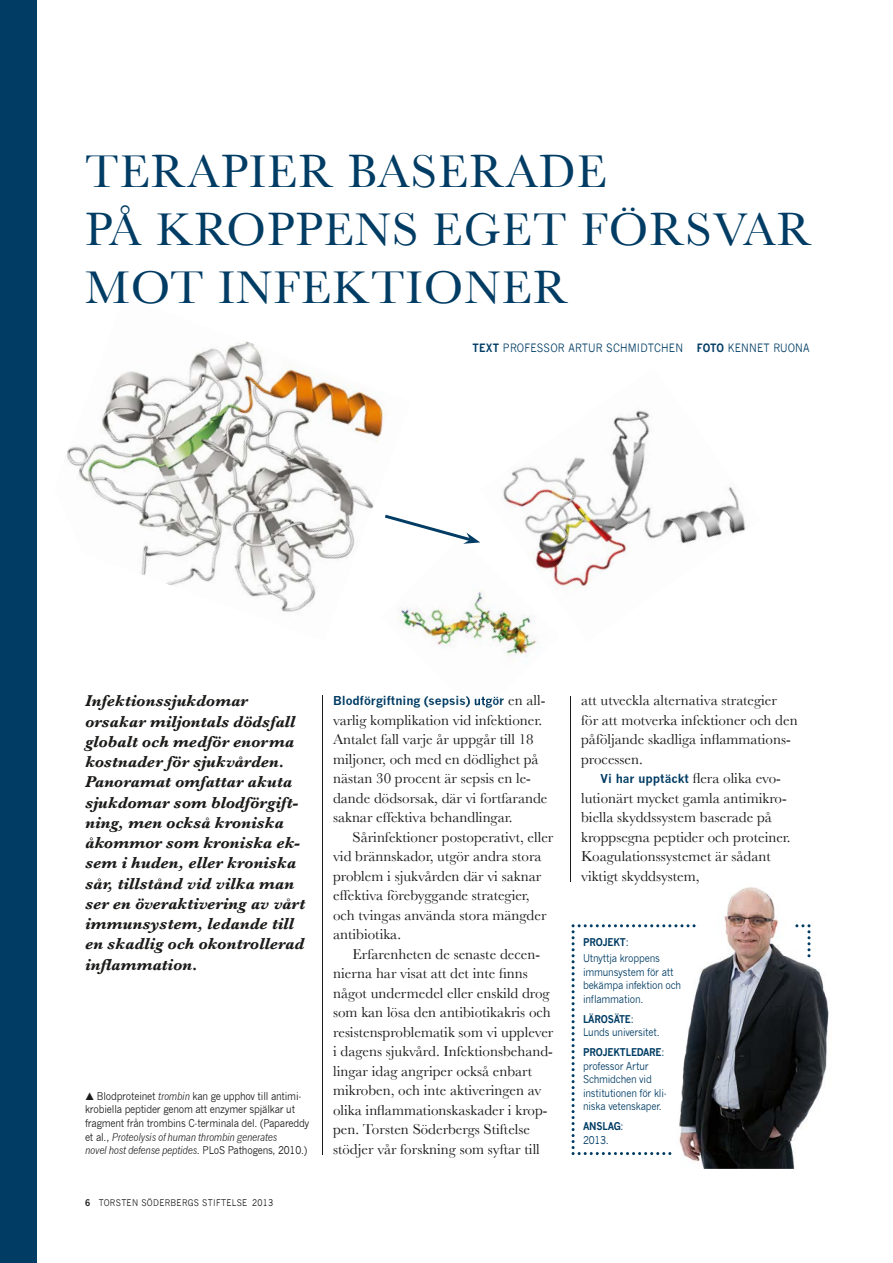
<style>
.page{position:relative;width:893px;height:1263px;background:#fff}
.page>*{position:absolute;margin:0;border:0;box-sizing:border-box;transform-origin:0 0}
.t1{font:48px/57.6px "Baskerville";letter-spacing:.025em;color:#003c64}
.t2{font:italic 700 16.5px/20.2px "Baskerville";color:#1c1b1a}
.t3{font:15px/19.5px "Baskerville";color:#1c1b1a}
.t4{font:700 12px "News Gothic";color:#003c64}
.t5{font:11.25px "News Gothic";letter-spacing:.02em;color:#003c64;scale:.9 1}
.t6{font:10.5px/13.5px "News Gothic";letter-spacing:-.02em;color:#1c1b1a;scale:.9 1}
.t7{font:10.5px/13.5px "News Gothic";letter-spacing:-.02em;color:#003c64;scale:.9 1}
.t8{font:700 10.5px/13.5px "News Gothic";letter-spacing:-.02em;color:#003c64;scale:.9 1}
.t9{font:9px "News Gothic";letter-spacing:.04em;color:#1c1b1a;scale:.9 1}
.s1{font-weight:700}
.s2{font-style:italic}
.s3{font-family:"Baskerville";font-weight:400;font-size:15px;color:#1c1b1a}
.s4{font-family:"News Gothic";font-weight:700;font-size:12px;color:#003c64}
.s5{font-weight:400}
</style>
<div class="page">
<svg style="left:572px;top:924px;width:100px;height:231px"></svg>
<img style="left:674px;top:887px;width:155px;height:282px">
<hr style="left:322px;top:695px;width:1px;height:459px;background:#1c1b1a">
<hr style="left:570px;top:696px;width:1px;height:185px;background:#1c1b1a">
<div style="left:0;top:0;width:36px;height:1263px;background:#003c64"></div>
<img style="left:66px;top:341px;width:322px;height:271px">
<img style="left:503px;top:410px;width:243px;height:178px">
<img style="left:381px;top:541px;width:76px;height:105px">
<img style="left:462px;top:696px;width:36px;height:12px">
<img style="left:457px;top:537px;width:102px;height:120px">
<svg style="left:385px;top:515px;width:95px;height:29px"></svg>
<h1 class="t1" style="left:85px;top:143px;width:728px">TERAPIER BASERADE<br>PÅ KROPPENS EGET FÖRSVAR<br>MOT INFEKTIONER</h1>
<p class="t5" style="left:473px;top:342px;width:376px"><span class="s1">TEXT</span> PROFESSOR ARTUR SCHMIDTCHEN <span class="s1">FOTO</span> KENNET RUONA</p>
<p class="t2" style="left:85px;top:691px;width:222px">Infektionssjukdomar orsakar miljontals dödsfall globalt och medför enorma kostnader för sjukvården.<br>Panoramat omfattar akuta sjukdomar som blodförgift&shy;ning, men också kroniska åkommor som kroniska ek&shy;sem i huden, eller kroniska sår, tillstånd vid vilka man ser en överaktivering av vårt immunsystem, ledande till en skadlig och okontrollerad inflammation.</p>
<p class="t6" style="left:85px;top:1089px;width:251px;text-indent:12px">Blodproteinet <span class="s2">trombin</span> kan ge upphov till antimi&shy;krobiella peptider genom att enzymer spjälkar ut fragment från trombins C-terminala del. (Papareddy et al., <span class="s2">Proteolysis of human thrombin generates<br>novel host defense peptides</span>. PLoS Pathogens, 2010.)</p>
<p class="t9" style="left:85px;top:1197px;width:211px"><span class="s1">6</span> TORSTEN SÖDERBERGS STIFTELSE 2013</p>
<p class="t4" style="left:333px;top:693px;width:214px">BLODFÖRGIFTNING (SEPSIS) UTGÖR <span class="s3">en all-</span></p>
<p class="t3" style="left:333px;top:710px;width:216px">varlig komplikation vid infektioner.<br>Antalet fall varje år uppgår till 18 miljoner, och med en dödlighet på nästan 30 procent är sepsis en le&shy;dande dödsorsak, där vi fortfarande saknar effektiva behandlingar.</p>
<p class="t3" style="left:333px;top:827px;width:222px;text-indent:20px">Sårinfektioner postoperativt, eller vid brännskador, utgör andra stora problem i sjukvården där vi saknar effektiva förebyggande strategier, och tvingas använda stora mängder antibiotika.</p>
<p class="t3" style="left:333px;top:944px;width:222px;text-indent:20px">Erfarenheten de senaste decen&shy;nierna har visat att det inte finns något undermedel eller enskild drog som kan lösa den antibiotikakris och resistensproblematik som vi upplever i dagens sjukvård. Infektionsbehand&shy;lingar idag angriper också enbart mikroben, och inte aktiveringen av olika inflammationskaskader i krop&shy;pen. Torsten Söderbergs Stiftelse stödjer vår forskning som syftar till</p>
<p class="t3" style="left:581px;top:690px;width:218px">att utveckla alternativa strategier för att motverka infektioner och den påföljande skadliga inflammations&shy;processen.</p>
<p class="t3" style="left:581px;top:768px;width:211px;text-indent:20px"><span class="s4">VI HAR UPPTÄCKT</span> flera olika evo&shy;lutionärt mycket gamla antimikro&shy;biella skyddssystem baserade på kroppsegna peptider och proteiner.<br>Koagulationssystemet är sådant viktigt skyddsystem,</p>
<p class="t7" style="left:583px;top:934px;width:87px;line-height:16.5px"><span class="s1">PROJEKT</span>:<br>Utnyttja kroppens</p>
<p class="t7" style="left:583px;top:965px;width:110px">immunsystem för att bekämpa infektion och inflammation.</p>
<p class="t7" style="left:583px;top:1012px;width:87px"><span class="s1">LÄROSÄTE</span>:<br>Lunds universitet.</p>
<p class="t7" style="left:583px;top:1046px;width:95px"><span class="s1">PROJEKTLEDARE</span>: professor Artur<br>Schmidchen vid institutionen för kli&shy;niska vetenskaper.</p>
<p class="t8" style="left:583px;top:1119px;width:46px">ANSLAG<span class="s5">:<br>2013.</span></p>
</div>
